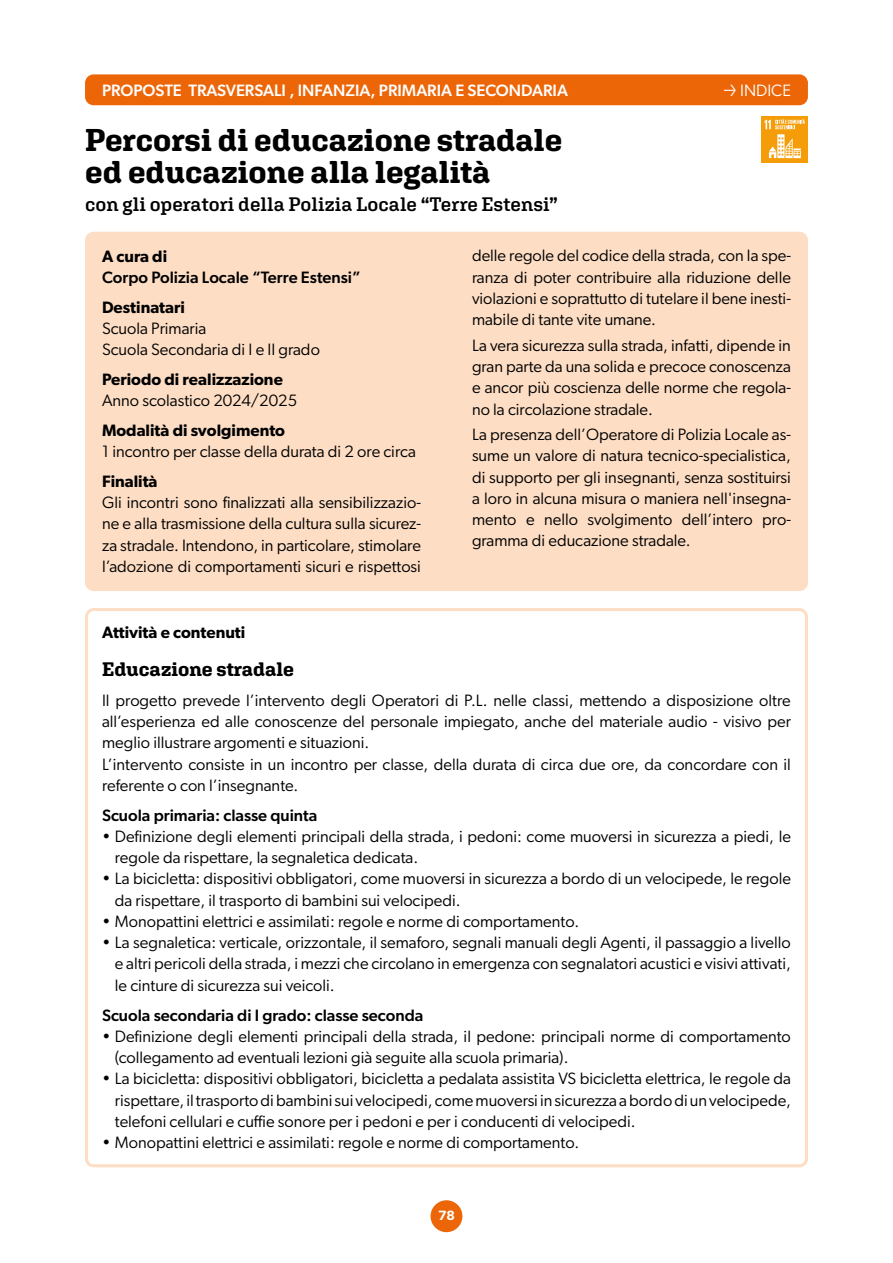
<style>
.page{position:relative;width:893px;height:1263px;background:#fff}
.page>*{position:absolute;margin:0;border:0;box-sizing:border-box;transform-origin:0 0}
.t1{font:700 31.5px/32px "Aglet Slab";color:#000}
.t2{font:600 19.5px "Aglet Slab";color:#000}
.t3{font:700 19.5px "Aglet Slab";letter-spacing:-.005em;color:#000}
.t4{font:16.5px/21.3px "Gibson";color:#000;text-align:justify}
.t5{font:500 16.5px "Gibson";color:#000}
.t6{font:600 16.5px "Gibson";color:#000}
.t7{font:500 16.5px "Gibson";color:#fff}
.t8{font:16.5px "Gibson";color:#fff}
.t9{font:600 13.5px "Gibson";color:#fff}
.s1{font-family:"Bernino Sans";font-stretch:condensed}
</style>
<div class="page">
<div style="left:761px;top:116px;width:47px;height:47px;background:#f59d08"></div>
<svg style="left:764px;top:119px;width:41px;height:39px"></svg>
<div style="left:431px;top:1200px;width:31px;height:32px;background:#ec6608;border-radius:50%"></div>
<div style="left:85px;top:74px;width:723px;height:31px;background:#ec6608;border-radius:9px"></div>
<div style="left:85px;top:608px;width:723px;height:559px;border:3px solid #fdddc4;border-radius:7px"></div>
<div style="left:85px;top:232px;width:723px;height:359px;background:#fdddc4;border-radius:9px"></div>
<p class="t7" style="left:102px;top:80px;width:467px">PROPOSTE TRASVERSALI , INFANZIA, PRIMARIA E SECONDARIA</p>
<p class="t8" style="left:723px;top:80px;width:69px"><span class="s1">→</span> INDICE</p>
<h1 class="t1" style="left:85px;top:123px;width:479px">Percorsi di educazione stradale ed educazione alla legalità</h1>
<p class="t2" style="left:85px;top:192px;width:474px">con gli operatori della Polizia Locale “Terre Estensi”</p>
<p class="t6" style="left:102px;top:246px;width:67px">A cura di</p>
<p class="t5" style="left:102px;top:267px;width:260px">Corpo Polizia Locale “Terre Estensi”</p>
<p class="t6" style="left:102px;top:297px;width:84px">Destinatari</p>
<p class="t4" style="left:102px;top:317px;width:219px">Scuola Primaria<br>Scuola Secondaria di I e II grado</p>
<p class="t6" style="left:102px;top:369px;width:182px">Periodo di realizzazione</p>
<p class="t4" style="left:102px;top:389px;width:197px">Anno scolastico 2024/2025</p>
<p class="t6" style="left:102px;top:420px;width:185px">Modalità di svolgimento</p>
<p class="t4" style="left:102px;top:441px;width:316px">1 incontro per classe della durata di 2 ore circa</p>
<p class="t6" style="left:102px;top:471px;width:57px">Finalità</p>
<p class="t4" style="left:102px;top:492px;width:320px">Gli incontri sono finalizzati alla sensibilizzazio&shy;ne e alla trasmissione della cultura sulla sicurez&shy;za stradale. Intendono, in particolare, stimolare l’adozione di comportamenti sicuri e rispettosi</p>
<p class="t4" style="left:472px;top:245px;width:320px">delle regole del codice della strada, con la spe&shy;ranza di poter contribuire alla riduzione delle violazioni e soprattutto di tutelare il bene inesti&shy;mabile di tante vite umane.</p>
<p class="t4" style="left:472px;top:334px;width:320px">La vera sicurezza sulla strada, infatti, dipende in gran parte da una solida e precoce conoscenza e ancor più coscienza delle norme che regola&shy;no la circolazione stradale.</p>
<p class="t4" style="left:472px;top:423px;width:320px">La presenza dell’Operatore di Polizia Locale as&shy;sume un valore di natura tecnico-specialistica, di supporto per gli insegnanti, senza sostituirsi a loro in alcuna misura o maniera nell'insegna&shy;mento e nello svolgimento dell’intero pro&shy;gramma di educazione stradale.</p>
<p class="t6" style="left:102px;top:622px;width:145px">Attività e contenuti</p>
<p class="t3" style="left:102px;top:657px;width:194px">Educazione stradale</p>
<p class="t4" style="left:102px;top:689px;width:690px;text-align:left">Il progetto prevede l’intervento degli Operatori di P.L. nelle classi, mettendo a disposizione oltre all’esperienza ed alle conoscenze del personale impiegato, anche del materiale audio - visivo per meglio illustrare argomenti e situazioni.<br>L’intervento consiste in un incontro per classe, della durata di circa due ore, da concordare con il referente o con l’insegnante.</p>
<p class="t5" style="left:102px;top:805px;width:217px">Scuola primaria: classe quinta</p>
<p class="t4" style="left:115px;top:825px;width:678px;text-indent:-13px">• Definizione degli elementi principali della strada, i pedoni: come muoversi in sicurezza a piedi, le regole da rispettare, la segnaletica dedicata.</p>
<p class="t4" style="left:115px;top:868px;width:678px;text-indent:-13px">• La bicicletta: dispositivi obbligatori, come muoversi in sicurezza a bordo di un velocipede, le regole da rispettare, il trasporto di bambini sui velocipedi.</p>
<p class="t4" style="left:102px;top:910px;width:479px">• Monopattini elettrici e assimilati: regole e norme di comportamento.</p>
<p class="t4" style="left:115px;top:932px;width:678px;text-indent:-13px">• La segnaletica: verticale, orizzontale, il semaforo, segnali manuali degli Agenti, il passaggio a livello e altri pericoli della strada, i mezzi che circolano in emergenza con segnalatori acustici e visivi attivati, le cinture di sicurezza sui veicoli.</p>
<p class="t5" style="left:102px;top:1005px;width:323px">Scuola secondaria di I grado: classe seconda</p>
<p class="t4" style="left:115px;top:1025px;width:678px;text-indent:-13px">• Definizione degli elementi principali della strada, il pedone: principali norme di comportamento (collegamento ad eventuali lezioni già seguite alla scuola primaria).</p>
<p class="t4" style="left:115px;top:1068px;width:678px;text-indent:-13px">• La bicicletta: dispositivi obbligatori, bicicletta a pedalata assistita VS bicicletta elettrica, le regole da rispettare, il trasporto di bambini sui velocipedi, come muoversi in sicurezza a bordo di un velocipede, telefoni cellulari e cuffie sonore per i pedoni e per i conducenti di velocipedi.</p>
<p class="t4" style="left:102px;top:1131px;width:479px">• Monopattini elettrici e assimilati: regole e norme di comportamento.</p>
<p class="t9" style="left:438px;top:1208px;width:18px">78</p>
</div>
